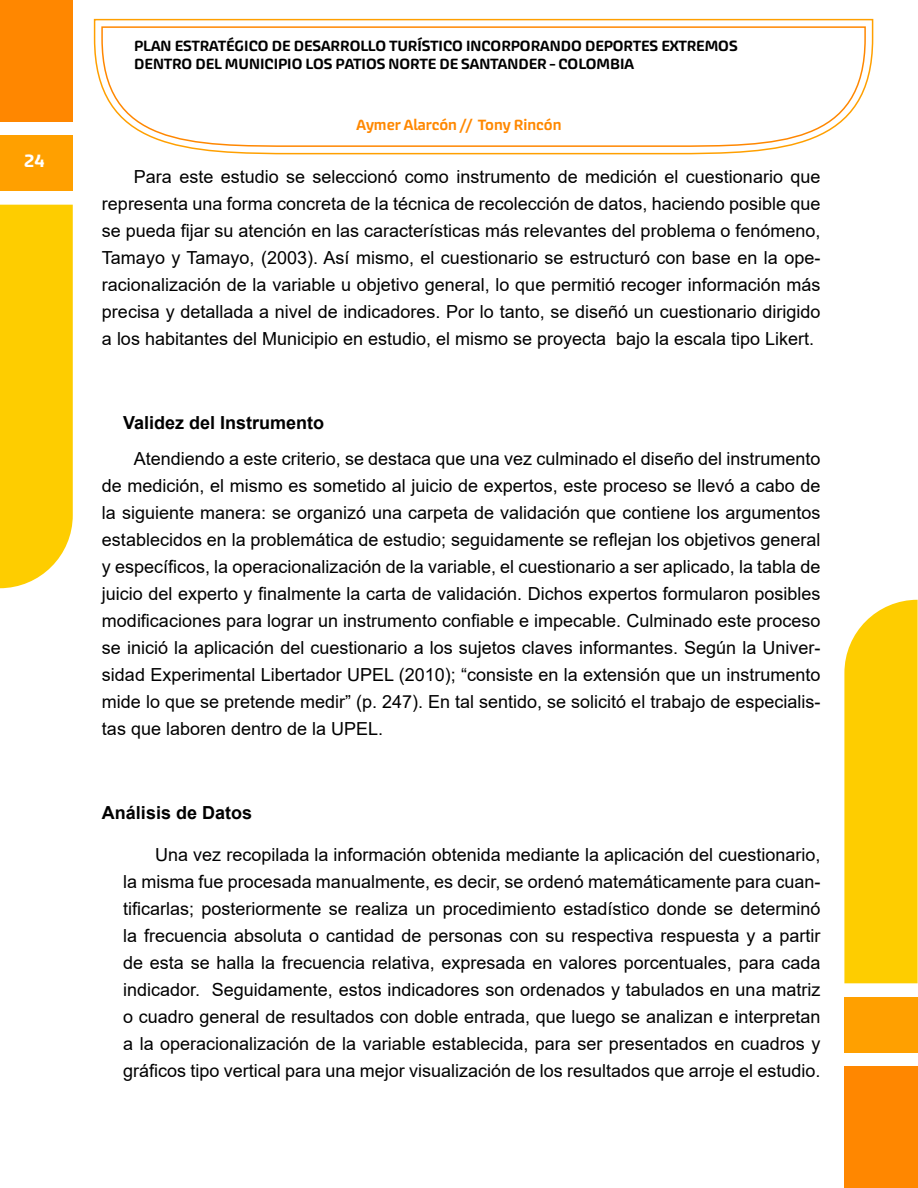
<style>
.page{position:relative;width:918px;height:1188px;background:#fff}
.page>*{position:absolute;margin:0;border:0;box-sizing:border-box;transform-origin:0 0}
.t1{font:18px/27px "Arial";color:#000;text-align:justify}
.t2{font:700 18px "Arial";color:#000}
.t3{font:500 18px "Akceler Aalt";color:#fff}
.t4{font:500 15px/18px "Akceler Aalt";color:#000}
.t5{font:500 15px "Akceler Aalt";color:#f80}
</style>
<div class="page">
<div style="left:0;top:0;width:73px;height:122px;background:#ff8700"></div>
<div style="left:0;top:135px;width:73px;height:56px;background:#ffa000"></div>
<div style="left:0;top:205px;width:73px;height:383px;background:#fecd00"></div>
<div style="left:844px;top:1066px;width:74px;height:122px;background:#ff8700"></div>
<div style="left:844px;top:997px;width:74px;height:56px;background:#ffa000"></div>
<div style="left:844px;top:600px;width:74px;height:383px;background:#fecd00"></div>
<svg style="left:93px;top:18px;width:781px;height:137px"></svg>
<svg style="left:101px;top:26px;width:766px;height:122px"></svg>
<p class="t3" style="left:24px;top:147px;width:22px">24</p>
<p class="t4" style="left:134px;top:36px;width:605px">PLAN ESTRATÉGICO DE DESARROLLO TURÍSTICO INCORPORANDO DEPORTES EXTREMOS<br>DENTRO DEL MUNICIPIO LOS PATIOS NORTE DE SANTANDER – COLOMBIA</p>
<p class="t5" style="left:356px;top:114px;width:207px">Aymer Alarcón // Tony Rincón</p>
<p class="t1" style="left:102px;top:163px;width:720px;text-indent:32px">Para este estudio se seleccionó como instrumento de medición el cuestionario que representa una forma concreta de la técnica de recolección de datos, haciendo posible que se pueda fijar su atención en las características más relevantes del problema o fenómeno, Tamayo y Tamayo, (2003). Así mismo, el cuestionario se estructuró con base en la ope&shy;racionalización de la variable u objetivo general, lo que permitió recoger información más precisa y detallada a nivel de indicadores. Por lo tanto, se diseñó un cuestionario dirigido a los habitantes del Municipio en estudio, el mismo se proyecta bajo la escala tipo Likert.</p>
<p class="t2" style="left:123px;top:410px;width:203px">Validez del Instrumento</p>
<p class="t1" style="left:102px;top:445px;width:720px;text-indent:32px">Atendiendo a este criterio, se destaca que una vez culminado el diseño del instrumento de medición, el mismo es sometido al juicio de expertos, este proceso se llevó a cabo de la siguiente manera: se organizó una carpeta de validación que contiene los argumentos establecidos en la problemática de estudio; seguidamente se reflejan los objetivos general y específicos, la operacionalización de la variable, el cuestionario a ser aplicado, la tabla de juicio del experto y finalmente la carta de validación. Dichos expertos formularon posibles modificaciones para lograr un instrumento confiable e impecable. Culminado este proceso se inició la aplicación del cuestionario a los sujetos claves informantes. Según la Univer&shy;sidad Experimental Libertador UPEL (2010); “consiste en la extensión que un instrumento mide lo que se pretende medir” (p. 247). En tal sentido, se solicitó el trabajo de especialis&shy;tas que laboren dentro de la UPEL.</p>
<p class="t2" style="left:102px;top:800px;width:152px">Análisis de Datos</p>
<p class="t1" style="left:123px;top:841px;width:699px;text-indent:32px">Una vez recopilada la información obtenida mediante la aplicación del cuestionario, la misma fue procesada manualmente, es decir, se ordenó matemáticamente para cuan&shy;tificarlas; posteriormente se realiza un procedimiento estadístico donde se determinó la frecuencia absoluta o cantidad de personas con su respectiva respuesta y a partir de esta se halla la frecuencia relativa, expresada en valores porcentuales, para cada indicador. Seguidamente, estos indicadores son ordenados y tabulados en una matriz o cuadro general de resultados con doble entrada, que luego se analizan e interpretan a la operacionalización de la variable establecida, para ser presentados en cuadros y gráficos tipo vertical para una mejor visualización de los resultados que arroje el estudio.</p>
</div>
